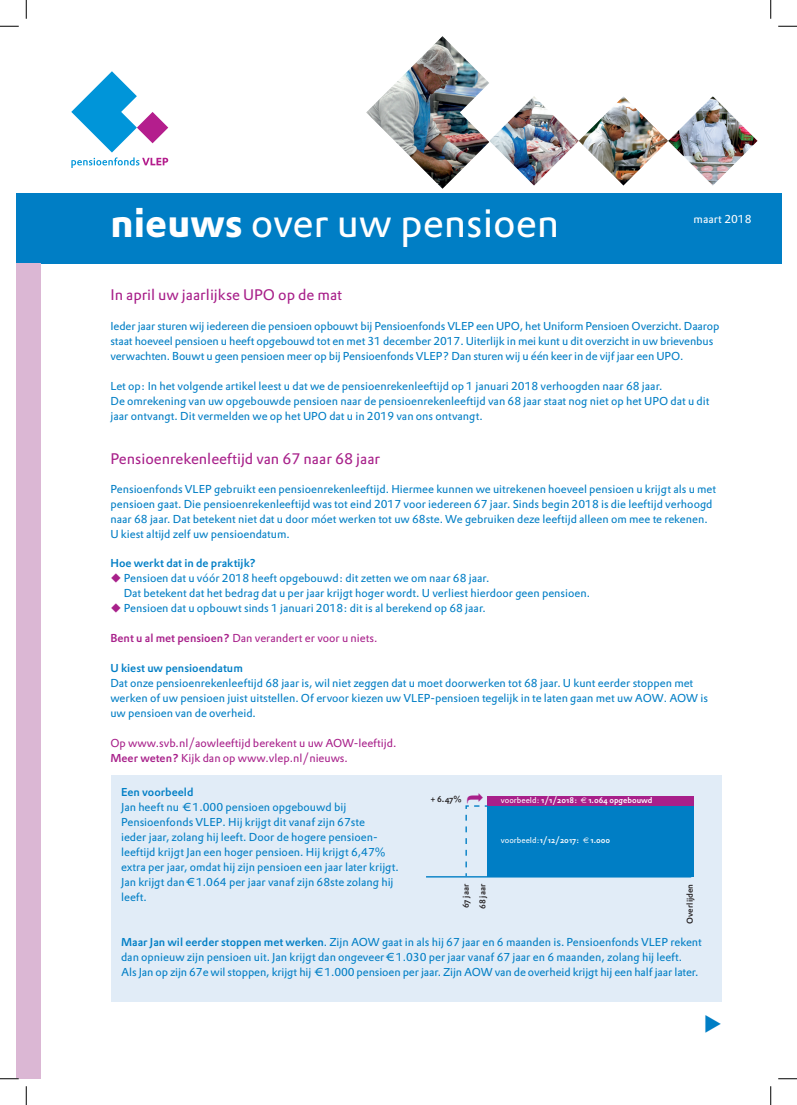
<style>
.page{position:relative;width:797px;height:1105px;background:#fff}
.page>*{position:absolute;margin:0;border:0;box-sizing:border-box;transform-origin:0 0}
.t1{font:40px "DTL Prokyon T";color:#fff}
.t2{font:15px "DTL Prokyon T";color:#a8208a}
.t3{font:11.25px/15px "DTL Prokyon T";color:#007ec5}
.t4{font:11.25px/15px "DTL Prokyon T";color:#a8208a}
.t5{font:11.25px "DTL Prokyon ST Medium";color:#007ec5}
.t6{font:11.25px "DTL Prokyon T";color:#fff}
.t7{font:8.38px/16.6px "DTL Prokyon ST Medium";color:#231f20}
.t8{font:8px "DTL Prokyon ST Medium";color:#fff}
.s1{font-family:"DTL Prokyon ST Bold"}
.s2{color:#a8208a}
.s3{font-family:"DTL Prokyon ST Medium"}
.s4{font-family:"DTL Prokyon T"}
.s5{font-family:"Euro Sans"}
</style>
<div class="page">
<div style="left:16px;top:193px;width:765px;height:71px;background:#007ec5"></div>
<svg style="left:71px;top:71px;width:97px;height:97px"></svg>
<img style="left:366px;top:36px;width:123px;height:153px">
<img style="left:489px;top:96px;width:268px;height:90px">
<div style="left:111px;top:775px;width:611px;height:227px;background:#e1ecf7"></div>
<hr style="left:426px;top:876px;width:265px;height:1px;background:#007ec5">
<div style="left:487px;top:806px;width:206px;height:70px;background:#007ec5"></div>
<div style="left:487px;top:796px;width:206px;height:10px;background:#a8208a"></div>
<div style="left:16px;top:264px;width:24px;height:815px;background:#dbb7d4"></div>
<svg style="left:0;top:25px;width:19px;height:2px"></svg>
<svg style="left:778px;top:25px;width:19px;height:2px"></svg>
<svg style="left:0;top:1078px;width:19px;height:1px"></svg>
<svg style="left:778px;top:1078px;width:19px;height:1px"></svg>
<svg style="left:25px;top:0;width:2px;height:19px"></svg>
<svg style="left:25px;top:1086px;width:2px;height:19px"></svg>
<svg style="left:770px;top:0;width:1px;height:19px"></svg>
<svg style="left:770px;top:1086px;width:1px;height:19px"></svg>
<svg style="left:465px;top:805px;width:23px;height:72px"></svg>
<h1 class="t1" style="left:110px;top:196px;width:450px"><span class="s1">nieuws</span> over uw pensioen</h1>
<p class="t6" style="left:693px;top:211px;width:59px">maart 2018</p>
<h2 class="t2" style="left:110px;top:284px;width:233px">In april uw jaarlijkse UPO op de mat</h2>
<p class="t3" style="left:110px;top:318px;width:610px">Ieder jaar sturen wij iedereen die pensioen opbouwt bij Pensioenfonds VLEP een UPO, het Uniform Pensioen Overzicht. Daarop staat hoeveel pensioen u heeft opgebouwd tot en met 31 december 2017. Uiterlijk in mei kunt u dit overzicht in uw brievenbus verwachten. Bouwt u geen pensioen meer op bij Pensioenfonds VLEP? Dan sturen wij u één keer in de vijf jaar een UPO.</p>
<p class="t3" style="left:110px;top:378px;width:600px">Let op: In het volgende artikel leest u dat we de pensioenrekenleeftijd op 1 januari 2018 verhoogden naar 68 jaar.<br>De omrekening van uw opgebouwde pensioen naar de pensioenrekenleeftijd van 68 jaar staat nog niet op het UPO dat u dit jaar ontvangt. Dit vermelden we op het UPO dat u in 2019 van ons ontvangt.</p>
<h2 class="t2" style="left:110px;top:448px;width:271px">Pensioenrekenleeftijd van 67 naar 68 jaar</h2>
<p class="t3" style="left:110px;top:481px;width:607px">Pensioenfonds VLEP gebruikt een pensioenrekenleeftijd. Hiermee kunnen we uitrekenen hoeveel pensioen u krijgt als u met pensioen gaat. Die pensioenrekenleeftijd was tot eind 2017 voor iedereen 67 jaar. Sinds begin 2018 is die leeftijd verhoogd naar 68 jaar. Dat betekent niet dat u door móet werken tot uw 68ste. We gebruiken deze leeftijd alleen om mee te rekenen.<br>U kiest altijd zelf uw pensioendatum.</p>
<p class="t5" style="left:110px;top:556px;width:147px">Hoe werkt dat in de praktijk?</p>
<p class="t3" style="left:124px;top:571px;width:468px;text-indent:-13px"><span class="s2">◆</span> Pensioen dat u vóór 2018 heeft opgebouwd: dit zetten we om naar 68 jaar.<br>Dat betekent dat het bedrag dat u per jaar krijgt hoger wordt. U verliest hierdoor geen pensioen.</p>
<p class="t3" style="left:110px;top:601px;width:377px"><span class="s2">◆</span> Pensioen dat u opbouwt sinds 1 januari 2018: dit is al berekend op 68 jaar.</p>
<p class="t4" style="left:110px;top:631px;width:268px"><span class="s3">Bent u al met pensioen?</span> Dan verandert er voor u niets.</p>
<p class="t5" style="left:110px;top:660px;width:134px">U kiest uw pensioendatum</p>
<p class="t3" style="left:110px;top:675px;width:599px">Dat onze pensioenrekenleeftijd 68 jaar is, wil niet zeggen dat u moet doorwerken tot 68 jaar. U kunt eerder stoppen met werken of uw pensioen juist uitstellen. Of ervoor kiezen uw VLEP-pensioen tegelijk in te laten gaan met uw AOW. AOW is uw pensioen van de overheid.</p>
<p class="t4" style="left:110px;top:735px;width:287px">Op www.svb.nl/aowleeftijd berekent u uw AOW-leeftijd.<br><span class="s3">Meer weten?</span> Kijk dan op www.vlep.nl/nieuws.</p>
<p class="t5" style="left:121px;top:785px;width:74px">Een voorbeeld</p>
<p class="t3" style="left:121px;top:800px;width:279px">Jan heeft nu € 1.000 pensioen opgebouwd bij Pensioenfonds VLEP. Hij krijgt dit vanaf zijn 67ste<br>ieder jaar, zolang hij leeft. Door de hogere pensioen&shy;leeftijd krijgt Jan een hoger pensioen. Hij krijgt 6,47% extra per jaar, omdat hij zijn pensioen een jaar later krijgt.<br>Jan krijgt dan € 1.064 per jaar vanaf zijn 68ste zolang hij leeft.</p>
<p class="t3" style="left:121px;top:935px;width:582px"><span class="s3">Maar Jan wil eerder stoppen met werken</span>. Zijn AOW gaat in als hij 67 jaar en 6 maanden is. Pensioenfonds VLEP rekent dan opnieuw zijn pensioen uit. Jan krijgt dan ongeveer € 1.030 per jaar vanaf 67 jaar en 6 maanden, zolang hij leeft.<br>Als Jan op zijn 67e wil stoppen, krijgt hij € 1.000 pensioen per jaar. Zijn AOW van de overheid krijgt hij een half jaar later.</p>
<p class="t7" style="left:430px;top:790px;width:33px">+ 6.47%</p>
<p class="t8" style="left:501px;top:795px;width:153px"><span class="s4">voorbeeld:</span> 1/1/2018: <span class="s5">E</span> 1.064 opgebouwd</p>
<p class="t8" style="left:501px;top:835px;width:111px"><span class="s4">voorbeeld:</span>1/12/2017: <span class="s5">E</span> 1.000</p>
<p class="t7" style="left:457px;top:909px;width:26px;rotate:-90deg">67 jaar<br>68 jaar</p>
<p class="t7" style="left:681px;top:924px;width:41px;rotate:-90deg">Overlijden</p>
</div>
